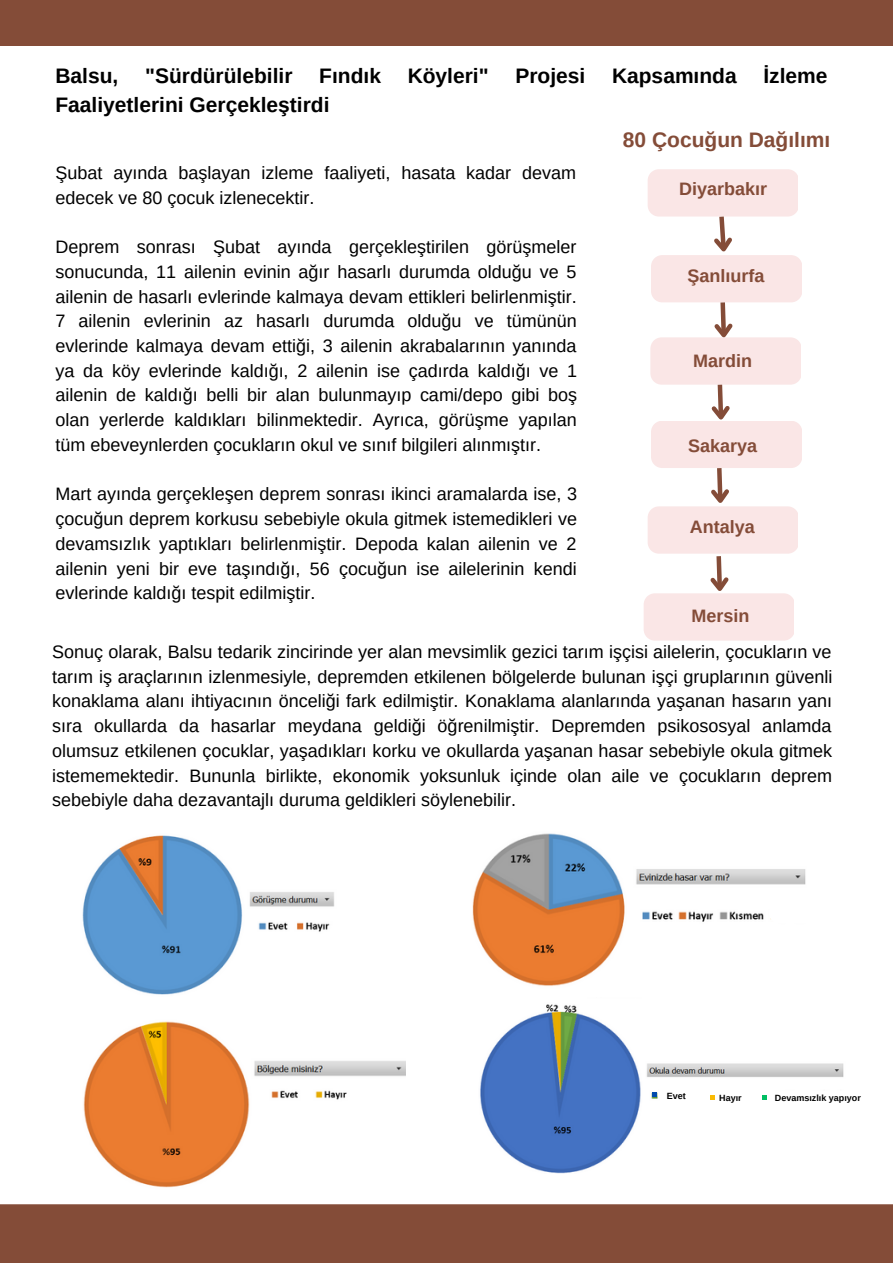
<style>
.page{position:relative;width:893px;height:1264px;background:#fff}
.page>*{position:absolute;margin:0;border:0;box-sizing:border-box;transform-origin:0 0}
.t1{font:700 21px "Arimo";color:#000}
.t2{font:700 21px "Arimo";color:#844c38}
.t3{font:18px/24.8px "Arimo";color:#000;text-align:justify}
.t4{font:700 18px "Arimo";color:#844c38}
.t5{font:700 9px "Arimo";color:#000}
</style>
<div class="page">
<div style="left:0;top:0;width:892px;height:46px;background:#844c38"></div>
<div style="left:0;top:1204px;width:892px;height:58px;background:#844c38"></div>
<svg style="left:644px;top:169px;width:157px;height:471px"></svg>
<img style="left:83px;top:1021px;width:322px;height:167px">
<svg style="left:265px;top:1084px;width:140px;height:50px"></svg>
<img style="left:82px;top:835px;width:253px;height:160px">
<img style="left:472px;top:833px;width:334px;height:153px">
<svg style="left:754px;top:886px;width:52px;height:37px"></svg>
<img style="left:480px;top:1004px;width:364px;height:169px">
<svg style="left:652px;top:1073px;width:192px;height:39px"></svg>
<p class="t1" style="left:55px;top:64px;width:64px">Balsu,</p>
<p class="t1" style="left:145px;top:64px;width:149px">"Sürdürülebilir</p>
<p class="t1" style="left:319px;top:64px;width:63px">Fındık</p>
<p class="t1" style="left:407px;top:64px;width:83px">Köyleri"</p>
<p class="t1" style="left:515px;top:64px;width:71px">Projesi</p>
<p class="t1" style="left:612px;top:64px;width:126px">Kapsamında</p>
<p class="t1" style="left:763px;top:64px;width:66px">İzleme</p>
<p class="t1" style="left:55px;top:93px;width:275px">Faaliyetlerini Gerçekleştirdi</p>
<p class="t3" style="left:55px;top:160px;width:522px">Şubat ayında başlayan izleme faaliyeti, hasata kadar devam edecek ve 80 çocuk izlenecektir.</p>
<p class="t3" style="left:55px;top:234px;width:523px">Deprem sonrası Şubat ayında gerçekleştirilen görüşmeler sonucunda, 11 ailenin evinin ağır hasarlı durumda olduğu ve 5 ailenin de hasarlı evlerinde kalmaya devam ettikleri belirlenmiştir.<br>7 ailenin evlerinin az hasarlı durumda olduğu ve tümünün evlerinde kalmaya devam ettiği, 3 ailenin akrabalarının yanında ya da köy evlerinde kaldığı, 2 ailenin ise çadırda kaldığı ve 1 ailenin de kaldığı belli bir alan bulunmayıp cami/depo gibi boş olan yerlerde kaldıkları bilinmektedir. Ayrıca, görüşme yapılan tüm ebeveynlerden çocukların okul ve sınıf bilgileri alınmıştır.</p>
<p class="t3" style="left:55px;top:482px;width:523px">Mart ayında gerçekleşen deprem sonrası ikinci aramalarda ise, 3 çocuğun deprem korkusu sebebiyle okula gitmek istemedikleri ve devamsızlık yaptıkları belirlenmiştir. Depoda kalan ailenin ve 2 ailenin yeni bir eve taşındığı, 56 çocuğun ise ailelerinin kendi evlerinde kaldığı tespit edilmiştir.</p>
<p class="t2" style="left:623px;top:128px;width:209px">80 Çocuğun Dağılımı</p>
<p class="t4" style="left:679px;top:178px;width:89px">Diyarbakır</p>
<p class="t4" style="left:687px;top:265px;width:78px">Şanlıurfa</p>
<p class="t4" style="left:693px;top:351px;width:60px">Mardin</p>
<p class="t4" style="left:688px;top:435px;width:70px">Sakarya</p>
<p class="t4" style="left:689px;top:516px;width:66px">Antalya</p>
<p class="t4" style="left:691px;top:605px;width:59px">Mersin</p>
<p class="t3" style="left:52px;top:639px;width:781px">Sonuç olarak, Balsu tedarik zincirinde yer alan mevsimlik gezici tarım işçisi ailelerin, çocukların ve tarım iş araçlarının izlenmesiyle, depremden etkilenen bölgelerde bulunan işçi gruplarının güvenli konaklama alanı ihtiyacının önceliği fark edilmiştir. Konaklama alanlarında yaşanan hasarın yanı sıra okullarda da hasarlar meydana geldiği öğrenilmiştir. Depremden psikososyal anlamda olumsuz etkilenen çocuklar, yaşadıkları korku ve okullarda yaşanan hasar sebebiyle okula gitmek istememektedir. Bununla birlikte, ekonomik yoksunluk içinde olan aile ve çocukların deprem sebebiyle daha dezavantajlı duruma geldikleri söylenebilir.</p>
<p class="t5" style="left:666px;top:1090px;width:20px">Evet</p>
<p class="t5" style="left:719px;top:1092px;width:24px">Hayır</p>
<p class="t5" style="left:774px;top:1092px;width:87px">Devamsızlık yapıyor</p>
</div>
